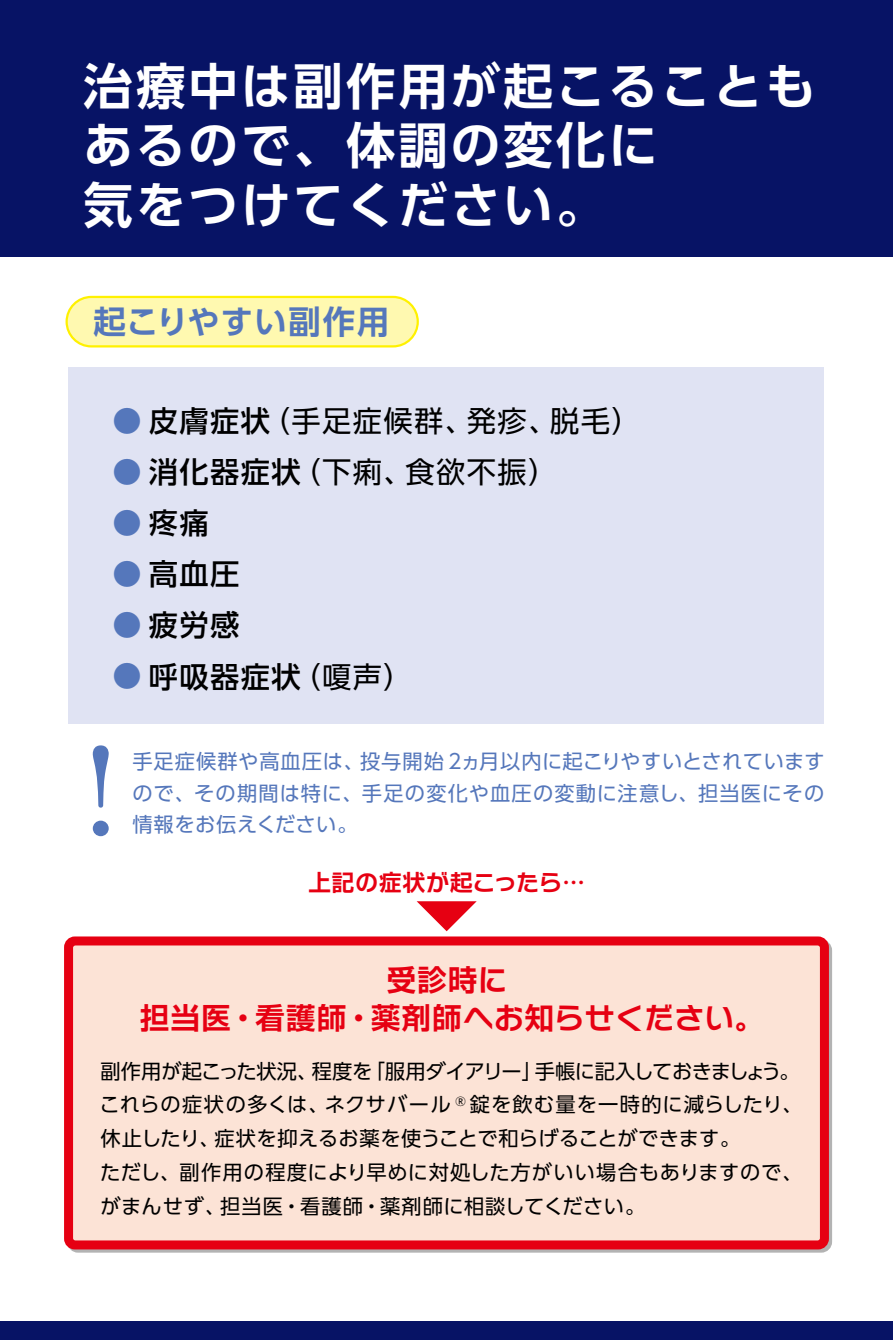
<style>
.page{position:relative;width:893px;height:1340px;background:#fff}
.page>*{position:absolute;margin:0;border:0;box-sizing:border-box;transform-origin:0 0}
.t1{font:700 49.5px/59.4px "UD Shin Go Pro De";letter-spacing:.06em;color:#fff}
.t2{font:700 32.4px "UD Shin Go Pro De";letter-spacing:.04em;color:#57b}
.t3{font:500 29.25px "UD Shin Go Pro";letter-spacing:.05em;color:#000}
.t4{font:29.25px "UD Shin Go Pro";letter-spacing:.05em;color:#000}
.t5{font:700 29.25px "Typelabo N Std De";letter-spacing:.025em;color:#e60012}
.t6{font:700 29.25px "Shin Go Pr 5 De";color:#e60012}
.t7{font:700 22.5px "Typelabo N Std De";letter-spacing:-.01em;color:#e60012}
.t8{font:20.25px/33.8px "UD Shin Go Pro";letter-spacing:.01em;color:#000}
.t9{font:20.25px/31.5px "UD Shin Go Pro";letter-spacing:.04em;color:#57b}
.t10{font:20.25px/33.8px "UD Shin Go Pro";letter-spacing:.035em;color:#000}
.t11{font:20.25px "UD Shin Go Pro";letter-spacing:.045em;color:#000}
.t12{font:20.25px "UD Shin Go Pro";letter-spacing:.05em;color:#000}
.t13{font:20.25px "UD Shin Go Pro";letter-spacing:-.04em;color:#000}
.t14{font:20.25px "UD Shin Go Pro";letter-spacing:.02em;color:#57b}
.t15{font:20.25px "UD Shin Go Pro";letter-spacing:-.035em;color:#000}
.t16{font:11.7px "UD Shin Go Pro";color:#000}
.s1{font-weight:400;color:#57b}
.s2{font-family:"Shin Go Pr 5 De"}
.s3{font-family:"Typelabo N Std De"}
</style>
<div class="page">
<div style="left:0;top:0;width:893px;height:256px;background:#071365"></div>
<div style="left:0;top:1320px;width:893px;height:19px;background:#071365"></div>
<div style="left:69px;top:367px;width:755px;height:356px;background:#e0e3f3"></div>
<div style="left:69px;top:941px;width:755px;height:303px;background:#fce3d6;border-radius:6px"></div>
<div style="left:64px;top:936px;width:765px;height:313px;border:9px solid #e60012;border-radius:6px"></div>
<svg style="left:66px;top:296px;width:353px;height:51px;background:#fff8a3"></svg>
<svg style="left:417px;top:901px;width:60px;height:30px"></svg>
<svg style="left:93px;top:745px;width:16px;height:91px"></svg>
<h1 class="t1" style="left:87px;top:55px;width:733px">治療中は副作用が起こることもあるので、体調の変化に<br>気をつけてください。</h1>
<h2 class="t2" style="left:97px;top:296px;width:297px">起こりやすい副作用</h2>
<h3 class="t3" style="left:116px;top:397px;width:159px"><span class="s1">●</span> 皮膚症状</h3>
<h3 class="t4" style="left:264px;top:397px;width:215px">（手足症候群、</h3>
<h3 class="t4" style="left:470px;top:397px;width:92px">発疹、</h3>
<h3 class="t3" style="left:116px;top:448px;width:190px"><span class="s1">●</span> 消化器症状</h3>
<h3 class="t3" style="left:116px;top:499px;width:98px"><span class="s1">●</span>疼痛</h3>
<h3 class="t3" style="left:116px;top:550px;width:129px"><span class="s1">●</span> 高血圧</h3>
<h3 class="t3" style="left:116px;top:601px;width:129px"><span class="s1">●</span> 疲労感</h3>
<h3 class="t3" style="left:116px;top:652px;width:190px"><span class="s1">●</span> 呼吸器症状</h3>
<h3 class="t4" style="left:295px;top:448px;width:123px">（下痢、</h3>
<h3 class="t4" style="left:295px;top:652px;width:123px">（嗄声(</h3>
<h3 class="t4" style="left:409px;top:448px;width:154px">食欲不振(</h3>
<h3 class="t4" style="left:553px;top:397px;width:92px">脱毛(</h3>
<p class="t9" style="left:132px;top:745px;width:697px">手足症候群や高血圧は、投与開始 2ヵ月以内に起こりやすいとされていますので、その期間は特に、手足の変化や血圧の変動に注意し、担当医にその情報をお伝えください。</p>
<p class="t9" style="left:136px;top:745px;width:693px">手足症候群や高血圧は、<br>ので、その期間は特に、手足の変化や血圧の変動に注意し、担当医にその情報をお伝えください。</p>
<p class="t14" style="left:360px;top:745px;width:466px">投与開始 2ヵ月以内に起こりやすいとされています</p>
<p class="t7" style="left:308px;top:865px;width:278px"><span class="s2">上記</span>の<span class="s2">症状</span>が<span class="s2">起</span>こったら...</p>
<p class="t7" style="left:311px;top:865px;width:278px"><span class="s2">上記</span>の<span class="s2">症状</span>が<span class="s2">起</span>こったら...</p>
<h3 class="t6" style="left:390px;top:955px;width:122px">受診時<span class="s3">に</span></h3>
<h3 class="t5" style="left:143px;top:995px;width:626px"><span class="s2">担当医</span>・<span class="s2">看護師</span>・<span class="s2">薬剤師</span>へお<span class="s2">知</span>らせください。</h3>
<p class="t8" style="left:100px;top:1053px;width:277px">副作用が起こった状況、程度を</p>
<p class="t8" style="left:104px;top:1053px;width:219px">副作用が起こった状況、</p>
<p class="t15" style="left:365px;top:1054px;width:179px">「服用ダイアリー」</p>
<p class="t15" style="left:368px;top:1054px;width:179px">「服用ダイアリー」</p>
<p class="t8" style="left:312px;top:1053px;width:62px">程度を</p>
<p class="t13" style="left:535px;top:1054px;width:266px">手帳に記入しておきましょう。</p>
<p class="t13" style="left:538px;top:1054px;width:266px">手帳に記入しておきましょう。</p>
<p class="t8" style="left:215px;top:1087px;width:527px;text-indent:-115px">これらの症状の多くは、ネクサバール<br>症状を抑えるお薬を使うことで和らげることができます。</p>
<p class="t8" style="left:325px;top:1087px;width:128px">ネクサバール</p>
<p class="t12" style="left:470px;top:1088px;width:334px">錠を飲む量を一時的に減らしたり、</p>
<p class="t12" style="left:473px;top:1088px;width:334px">錠を飲む量を一時的に減らしたり、</p>
<p class="t10" style="left:103px;top:1087px;width:705px">これらの症状の多くは、<br>休止したり、<br>ただし、副作用の程度により早めに対処した方がいい場合もありますので、がまんせず、</p>
<p class="t16" style="left:456px;top:1091px;width:12px">®</p>
<p class="t16" style="left:459px;top:1091px;width:12px">®</p>
<p class="t8" style="left:100px;top:1120px;width:645px">休止したり、症状を抑えるお薬を使うことで和らげることができます。</p>
<p class="t11" style="left:100px;top:1155px;width:704px">ただし、副作用の程度により早めに対処した方がいい場合もありますので、</p>
<p class="t8" style="left:220px;top:1188px;width:427px">担当医・看護師・薬剤師に相談してください。</p>
<p class="t8" style="left:100px;top:1188px;width:550px">がまんせず、担当医・看護師・薬剤師に相談してください。</p>
</div>
